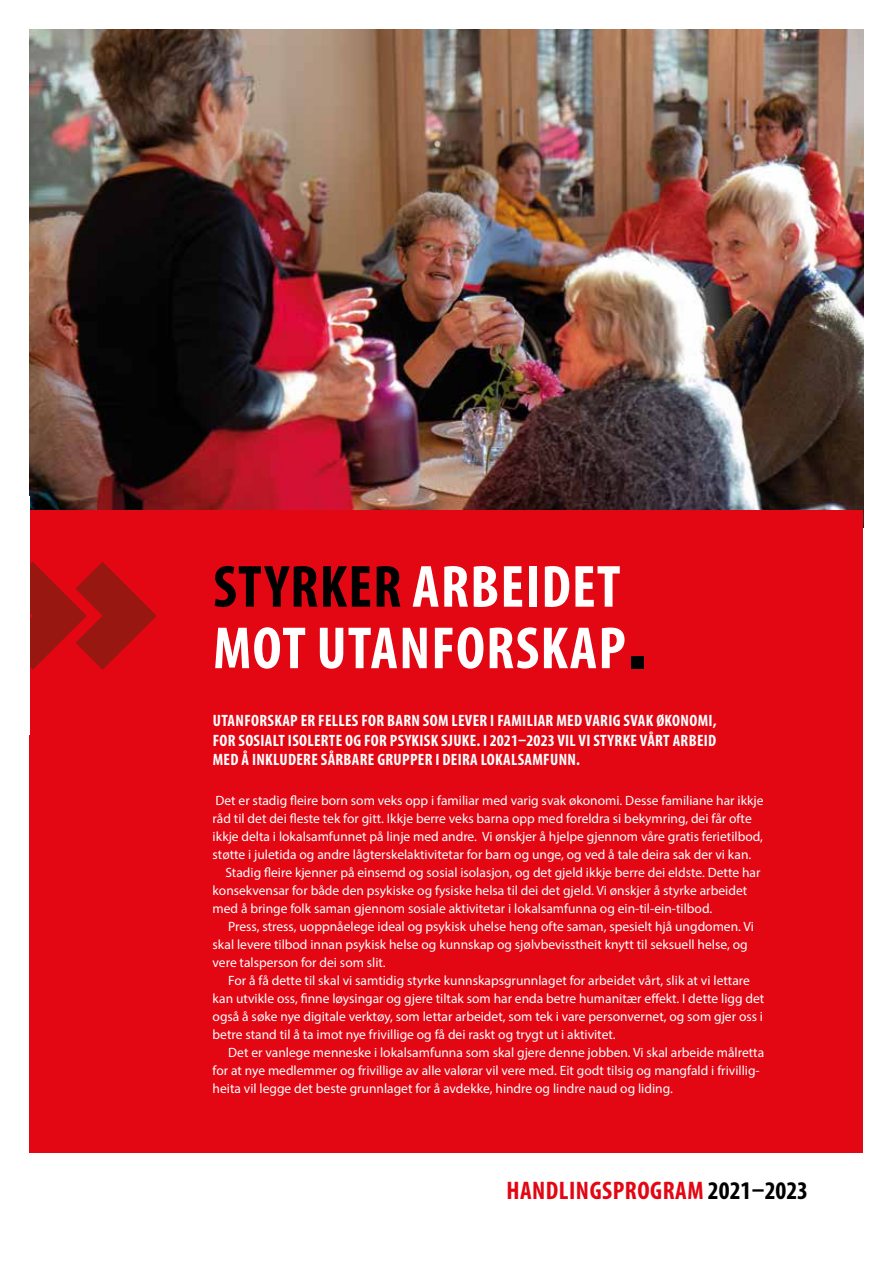
<style>
.page{position:relative;width:893px;height:1263px;background:#fff}
.page>*{position:absolute;margin:0;border:0;box-sizing:border-box;transform-origin:0 0}
.t1{font:700 condensed 60px/61.5px "Myriad Pro";letter-spacing:.02em;color:#fff}
.t2{font:700 condensed 25.5px "Myriad Pro";letter-spacing:.02em;color:#e30613}
.t3{font:700 condensed 16.5px/19.8px "Myriad Pro";letter-spacing:.02em;color:#fff;text-align:justify}
.t4{font:13.5px "Myriad Pro";color:#fff}
.s1{color:#000}
</style>
<div class="page">
<img style="left:30px;top:30px;width:833px;height:480px">
<div style="left:30px;top:510px;width:833px;height:642px;background:#e30613"></div>
<div style="left:631px;top:656px;width:12px;height:13px;background:#000"></div>
<svg style="left:30px;top:562px;width:127px;height:108px"></svg>
<h1 class="t1" style="left:213px;top:555px;width:414px"><span class="s1">STYRKER</span> ARBEIDET<br>MOT UTANFORSKAP</h1>
<p class="t3" style="left:213px;top:710px;width:505px">UTANFORSKAP ER FELLES FOR BARN SOM LEVER I FAMILIAR MED VARIG SVAK ØKONOMI, FOR SOSIALT ISOLERTE OG FOR PSYKISK SJUKE. I 2021–2023 VIL VI STYRKE VÅRT ARBEID MED Å INKLUDERE SÅRBARE GRUPPER I DEIRA LOKALSAMFUNN.</p>
<p class="t4" style="left:215px;top:792px;width:550px">Det er stadig fleire born som veks opp i familiar med varig svak økonomi. Desse familiane har ikkje</p>
<p class="t4" style="left:213px;top:810px;width:541px">råd til det dei fleste tek for gitt. Ikkje berre veks barna opp med foreldra si bekymring, dei får ofte</p>
<p class="t4" style="left:213px;top:828px;width:552px">ikkje delta i lokalsamfunnet på linje med andre. Vi ønskjer å hjelpe gjennom våre gratis ferietilbod,</p>
<p class="t4" style="left:213px;top:846px;width:540px">støtte i juletida og andre lågterskelaktivitetar for barn og unge, og ved å tale deira sak der vi kan.</p>
<p class="t4" style="left:225px;top:864px;width:537px">Stadig fleire kjenner på einsemd og sosial isolasjon, og det gjeld ikkje berre dei eldste. Dette har</p>
<p class="t4" style="left:213px;top:882px;width:536px">konsekvensar for både den psykiske og fysiske helsa til dei det gjeld. Vi ønskjer å styrke arbeidet</p>
<p class="t4" style="left:213px;top:900px;width:501px">med å bringe folk saman gjennom sosiale aktivitetar i lokalsamfunna og ein-til-ein-tilbod.</p>
<p class="t4" style="left:228px;top:918px;width:527px">Press, stress, uoppnåelege ideal og psykisk uhelse heng ofte saman, spesielt hjå ungdomen. Vi</p>
<p class="t4" style="left:213px;top:936px;width:536px">skal levere tilbod innan psykisk helse og kunnskap og sjølvbevisstheit knytt til seksuell helse, og</p>
<p class="t4" style="left:213px;top:954px;width:175px">vere talsperson for dei som slit.</p>
<p class="t4" style="left:228px;top:972px;width:523px">For å få dette til skal vi samtidig styrke kunnskapsgrunnlaget for arbeidet vårt, slik at vi lettare</p>
<p class="t4" style="left:213px;top:990px;width:553px">kan utvikle oss, finne løysingar og gjere tiltak som har enda betre humanitær effekt. I dette ligg det</p>
<p class="t4" style="left:213px;top:1008px;width:552px">også å søke nye digitale verktøy, som lettar arbeidet, som tek i vare personvernet, og som gjer oss i</p>
<p class="t4" style="left:213px;top:1026px;width:405px">betre stand til å ta imot nye frivillige og få dei raskt og trygt ut i aktivitet.</p>
<p class="t4" style="left:228px;top:1044px;width:537px">Det er vanlege menneske i lokalsamfunna som skal gjere denne jobben. Vi skal arbeide målretta</p>
<p class="t4" style="left:213px;top:1062px;width:549px">for at nye medlemmer og frivillige av alle valørar vil vere med. Eit godt tilsig og mangfald i frivillig-</p>
<p class="t4" style="left:213px;top:1080px;width:462px">heita vil legge det beste grunnlaget for å avdekke, hindre og lindre naud og liding.</p>
<h2 class="t2" style="left:506px;top:1174px;width:303px">HANDLINGSPROGRAM <span class="s1">2021–2023</span></h2>
</div>
